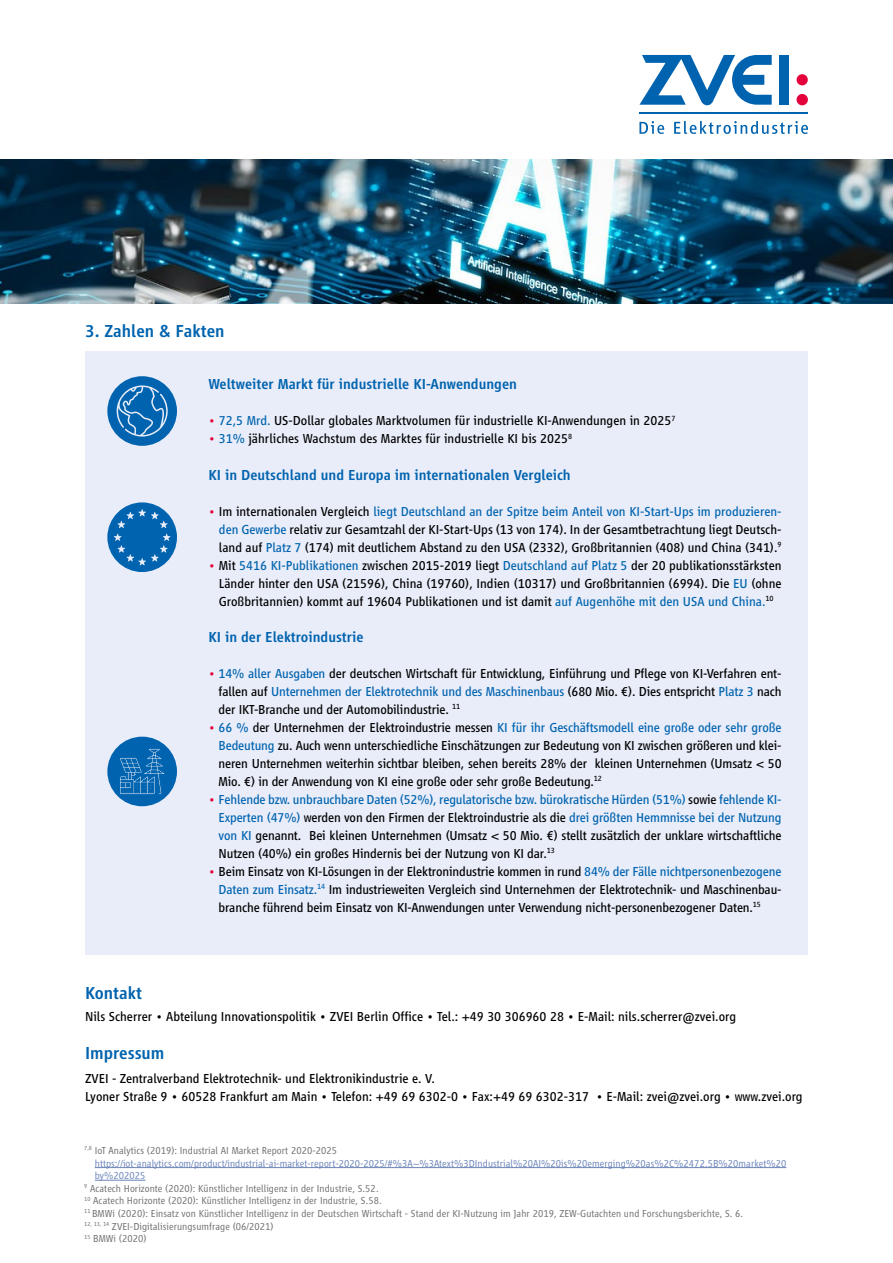
<style>
.page{position:relative;width:893px;height:1263px;background:#fff}
.page>*{position:absolute;margin:0;border:0;box-sizing:border-box;transform-origin:0 0}
.t1{font:500 18px "Vialog LT Pro";color:#0063af}
.t2{font:500 15px "Vialog LT Pro";color:#0063af}
.t3{font:13.5px/18px "Vialog LT Pro";color:#000;text-align:justify}
.t4{font:300 10.5px "Vialog LT Pro";letter-spacing:.005em;color:#706f6f}
.t5{font:300 10.5px "Vialog LT Pro";letter-spacing:.005em;color:#6b84b9}
.s1{color:#e4003a}
.s2{color:#0064ad}
.s3{color:#0063af}
</style>
<div class="page">
<img style="left:0;top:159px;width:893px;height:144px">
<svg style="left:639px;top:55px;width:133px;height:50px"></svg>
<div style="left:779px;top:55px;width:10px;height:50px;background:#0063af"></div>
<div style="left:797px;top:74px;width:11px;height:11px;background:#e4003a;border-radius:50%"></div>
<div style="left:796px;top:94px;width:12px;height:11px;background:#e4003a;border-radius:50%"></div>
<hr style="left:639px;top:113px;width:169px;height:1px;background:#0063af">
<svg style="left:639px;top:121px;width:25px;height:13px"></svg>
<svg style="left:674px;top:121px;width:134px;height:13px"></svg>
<div style="left:85px;top:351px;width:722px;height:603px;background:#e9edf9"></div>
<div style="left:107px;top:502px;width:70px;height:70px;background:#0063af;border-radius:50%"></div>
<svg style="left:114px;top:509px;width:57px;height:56px"></svg>
<div style="left:107px;top:376px;width:70px;height:70px;background:#0063af;border-radius:50%"></div>
<svg style="left:117px;top:385px;width:51px;height:52px"></svg>
<div style="left:107px;top:737px;width:70px;height:69px;background:#0063af;border-radius:50%"></div>
<svg style="left:119px;top:748px;width:46px;height:47px"></svg>
<hr style="left:95px;top:1167px;width:691px;height:1px;background:#6b84b9">
<hr style="left:95px;top:1180px;width:51px;height:1px;background:#6b84b9">
<h1 class="t1" style="left:85px;top:321px;width:141px">3. Zahlen &amp; Fakten</h1>
<p class="t2" style="left:208px;top:376px;width:310px">Weltweiter Markt für industrielle KI-Anwendungen</p>
<p class="t3" style="left:208px;top:412px;width:469px"><span class="s1">•</span> <span class="s2">72,5 Mrd.</span> US-Dollar globales Marktvolumen für industrielle KI-Anwendungen in 2025<sup>7</sup></p>
<p class="t3" style="left:208px;top:430px;width:365px"><span class="s1">•</span> <span class="s2">31%</span> jährliches Wachstum des Marktes für industrielle KI bis 2025<sup>8</sup></p>
<p class="t2" style="left:208px;top:466px;width:364px">KI in Deutschland und Europa im internationalen Vergleich</p>
<p class="t3" style="left:219px;top:502px;width:564px;text-indent:-11px"><span class="s1">•</span> Im internationalen Vergleich <span class="s3">liegt Deutschland an der Spitze beim Anteil von KI-Start-Ups im produzieren&shy;den Gewerbe</span> relativ zur Gesamtzahl der KI-Start-Ups (13 von 174). In der Gesamtbetrachtung liegt Deutsch&shy;land auf <span class="s3">Platz 7</span> (174) mit deutlichem Abstand zu den USA (2332), Großbritannien (408) und China (341).<sup>9</sup></p>
<p class="t3" style="left:219px;top:556px;width:564px;text-indent:-10px"><span class="s1">•</span> Mit <span class="s2">5416 KI-Publikationen</span> zwischen 2015-2019 liegt <span class="s2">Deutschland auf Platz 5</span> der 20 publikationsstärksten Länder hinter den USA (21596), China (19760), Indien (10317) und Großbritannien (6994). Die <span class="s2">EU</span> (ohne Großbritannien) kommt auf 19604 Publikationen und ist damit <span class="s2">auf Augenhöhe mit den USA und China.</span><sup>10</sup></p>
<p class="t2" style="left:208px;top:628px;width:157px">KI in der Elektroindustrie</p>
<p class="t3" style="left:219px;top:664px;width:565px;text-indent:-10px"><span class="s1">•</span> <span class="s3">14% aller Ausgaben</span> der deutschen Wirtschaft für Entwicklung, Einführung und Pflege von KI-Verfahren ent&shy;fallen auf <span class="s3">Unternehmen der Elektrotechnik und des Maschinenbaus</span> (680 Mio. €). Dies entspricht <span class="s3">Platz 3</span> nach der IKT-Branche und der Automobilindustrie. <sup>11</sup></p>
<p class="t3" style="left:219px;top:718px;width:565px;text-indent:-10px"><span class="s1">•</span> <span class="s3">66 %</span> der Unternehmen der Elektroindustrie messen <span class="s3">KI für ihr Geschäftsmodell eine große oder sehr große Bedeutung</span> zu. Auch wenn unterschiedliche Einschätzungen zur Bedeutung von KI zwischen größeren und klei&shy;neren Unternehmen weiterhin sichtbar bleiben, sehen bereits 28% der kleinen Unternehmen (Umsatz &lt; 50<br>Mio. €) in der Anwendung von KI eine große oder sehr große Bedeutung.<sup>12</sup></p>
<p class="t3" style="left:219px;top:790px;width:565px;text-indent:-10px"><span class="s1">•</span> <span class="s3">Fehlende bzw. unbrauchbare Daten (52%), regulatorische bzw. bürokratische Hürden (51%)</span> sowie <span class="s3">fehlende KI-Experten (47%)</span> werden von den Firmen der Elektroindustrie als die <span class="s3">drei größten Hemmnisse bei der Nutzung von KI</span> genannt. Bei kleinen Unternehmen (Umsatz &lt; 50 Mio. €) stellt zusätzlich der unklare wirtschaftliche Nutzen (40%) ein großes Hindernis bei der Nutzung von KI dar.<sup>13</sup></p>
<p class="t3" style="left:219px;top:862px;width:564px;text-indent:-10px"><span class="s1">•</span> Beim Einsatz von KI-Lösungen in der Elektronindustrie kommen in rund <span class="s3">84% der Fälle nichtpersonenbezogene Daten zum Einsatz.</span><sup>14</sup> Im industrieweiten Vergleich sind Unternehmen der Elektrotechnik- und Maschinenbau&shy;branche führend beim Einsatz von KI-Anwendungen unter Verwendung nicht-personenbezogener Daten.<sup>15</sup></p>
<h1 class="t1" style="left:85px;top:983px;width:58px">Kontakt</h1>
<p class="t3" style="left:85px;top:1007px;width:653px">Nils Scherrer • Abteilung Innovationspolitik • ZVEI Berlin Office • Tel.: +49 30 306960 28 • E-Mail: nils.scherrer@zvei.org</p>
<h1 class="t1" style="left:85px;top:1043px;width:81px">Impressum</h1>
<p class="t3" style="left:85px;top:1069px;width:719px">ZVEI - Zentralverband Elektrotechnik- und Elektronikindustrie e. V.<br>Lyoner Straße 9 • 60528 Frankfurt am Main • Telefon: +49 69 6302-0 • Fax:+49 69 6302-317 • E-Mail: zvei@zvei.org • www.zvei.org</p>
<p class="t4" style="left:84px;top:1144px;width:254px"><sup>7,8</sup> IoT Analytics (2019): Industrial AI Market Report 2020-2025</p>
<p class="t5" style="left:95px;top:1157px;width:693px">https://iot-analytics.com/product/industrial-ai-market-report-2020-2025/#%3A~%3Atext%3DIndustrial%20AI%20is%20emerging%20as%2C%2472.5B%20market%20</p>
<p class="t5" style="left:95px;top:1170px;width:52px">by%202025</p>
<p class="t4" style="left:84px;top:1182px;width:296px"><sup>9</sup> Acatech Horizonte (2020): Künstlicher Intelligenz in der Industrie, S.52.</p>
<p class="t4" style="left:84px;top:1195px;width:299px"><sup>10</sup> Acatech Horizonte (2020): Künstlicher Intelligenz in der Industrie, S.58.</p>
<p class="t4" style="left:84px;top:1207px;width:660px"><sup>11</sup> BMWi (2020): Einsatz von Künstlicher Intelligenz in der Deutschen Wirtschaft - Stand der KI-Nutzung im Jahr 2019, ZEW-Gutachten und Forschungsberichte, S. 6.</p>
<p class="t4" style="left:84px;top:1220px;width:191px"><sup>12,</sup> <sup>13,</sup> <sup>14</sup> ZVEI-Digitalisierungsumfrage (06/2021)</p>
<p class="t4" style="left:84px;top:1233px;width:64px"><sup>15</sup> BMWi (2020)</p>
</div>
